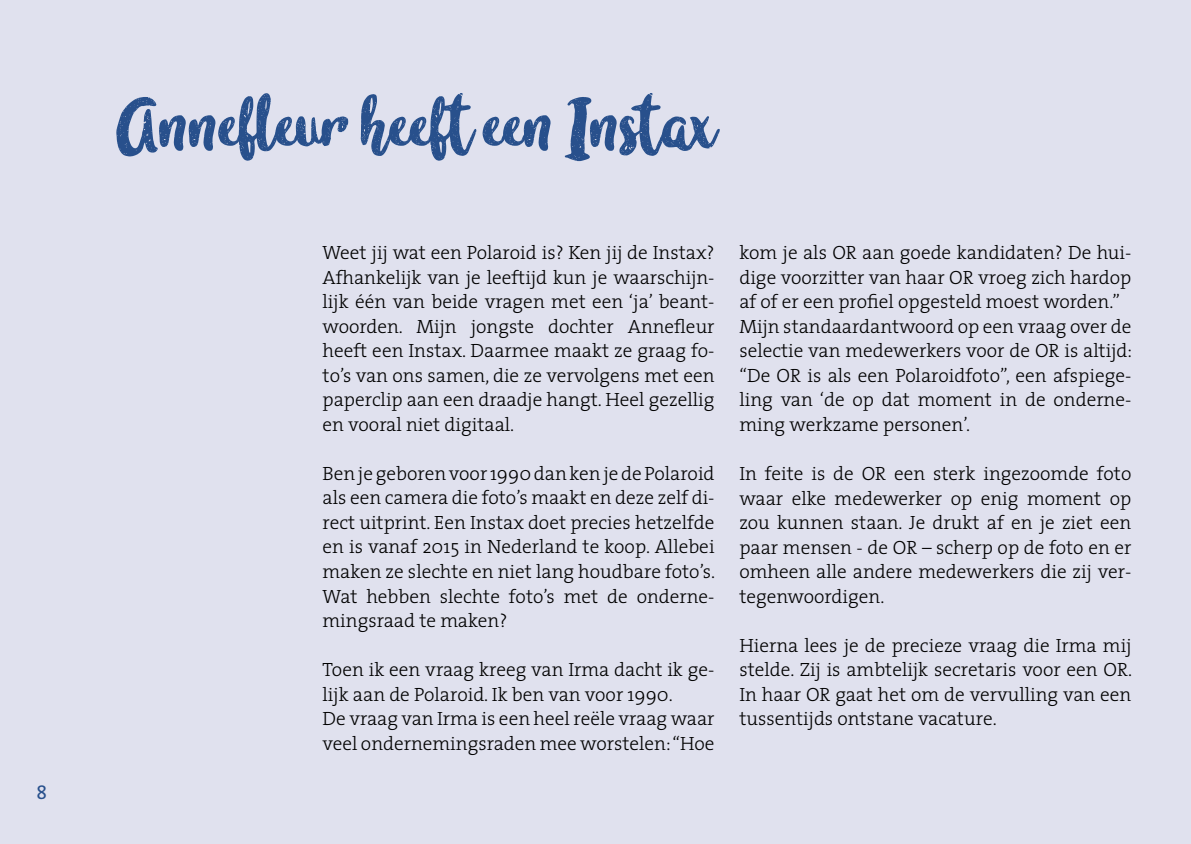
<style>
.page{position:relative;width:1191px;height:844px;background:#fff}
.page>*{position:absolute;margin:0;border:0;box-sizing:border-box;transform-origin:0 0}
.t1{font:106.75px "inblossomvintage";color:#28508c}
.t2{font:300 19.25px/24.5px "The Serif";color:#000;text-align:justify}
.t3{font:19.25px "The Sans";color:#28508c}
</style>
<div class="page">
<div style="left:0;top:0;width:1191px;height:843px;background:#e0e1ee"></div>
<p class="t3" style="left:37px;top:775px;width:12px">8</p>
<h1 class="t1" style="left:114px;top:92px;width:602px">Annefleur heeft een Instax</h1>
<p class="t2" style="left:322px;top:240px;width:393px">Weet jij wat een Polaroid is? Ken jij de Instax?<br>Afhankelijk van je leeftijd kun je waarschijn&shy;lijk één van beide vragen met een ‘ja’ beant&shy;woorden. Mijn jongste dochter Annefleur heeft een Instax. Daarmee maakt ze graag fo&shy;to’s van ons samen, die ze vervolgens met een paperclip aan een draadje hangt. Heel gezellig en vooral niet digitaal.</p>
<p class="t2" style="left:322px;top:460px;width:394px">Ben je geboren voor 1990 dan ken je de Polaroid als een camera die foto’s maakt en deze zelf di&shy;rect uitprint. Een Instax doet precies hetzelfde en is vanaf 2015 in Nederland te koop. Allebei maken ze slechte en niet lang houdbare foto’s.<br>Wat hebben slechte foto’s met de onderne&shy;mingsraad te maken?</p>
<p class="t2" style="left:322px;top:656px;width:393px;text-align:left">Toen ik een vraag kreeg van Irma dacht ik ge&shy;lijk aan de Polaroid. Ik ben van voor 1990.<br>De vraag van Irma is een heel reële vraag waar veel ondernemingsraden mee worstelen: “Hoe</p>
<p class="t2" style="left:739px;top:240px;width:394px;text-align:left">kom je als OR aan goede kandidaten? De hui&shy;dige voorzitter van haar OR vroeg zich hardop af of er een profiel opgesteld moest worden.” Mijn standaardantwoord op een vraag over de selectie van medewerkers voor de OR is altijd: “De OR is als een Polaroidfoto”, een afspiege&shy;ling van ‘de op dat moment in de onderne&shy;ming werkzame personen’.</p>
<p class="t2" style="left:739px;top:460px;width:393px">In feite is de OR een sterk ingezoomde foto waar elke medewerker op enig moment op zou kunnen staan. Je drukt af en je ziet een paar mensen - de OR – scherp op de foto en er omheen alle andere medewerkers die zij ver&shy;tegenwoordigen.</p>
<p class="t2" style="left:739px;top:632px;width:394px">Hierna lees je de precieze vraag die Irma mij stelde. Zij is ambtelijk secretaris voor een OR.<br>In haar OR gaat het om de vervulling van een tussentijds ontstane vacature.</p>
</div>
